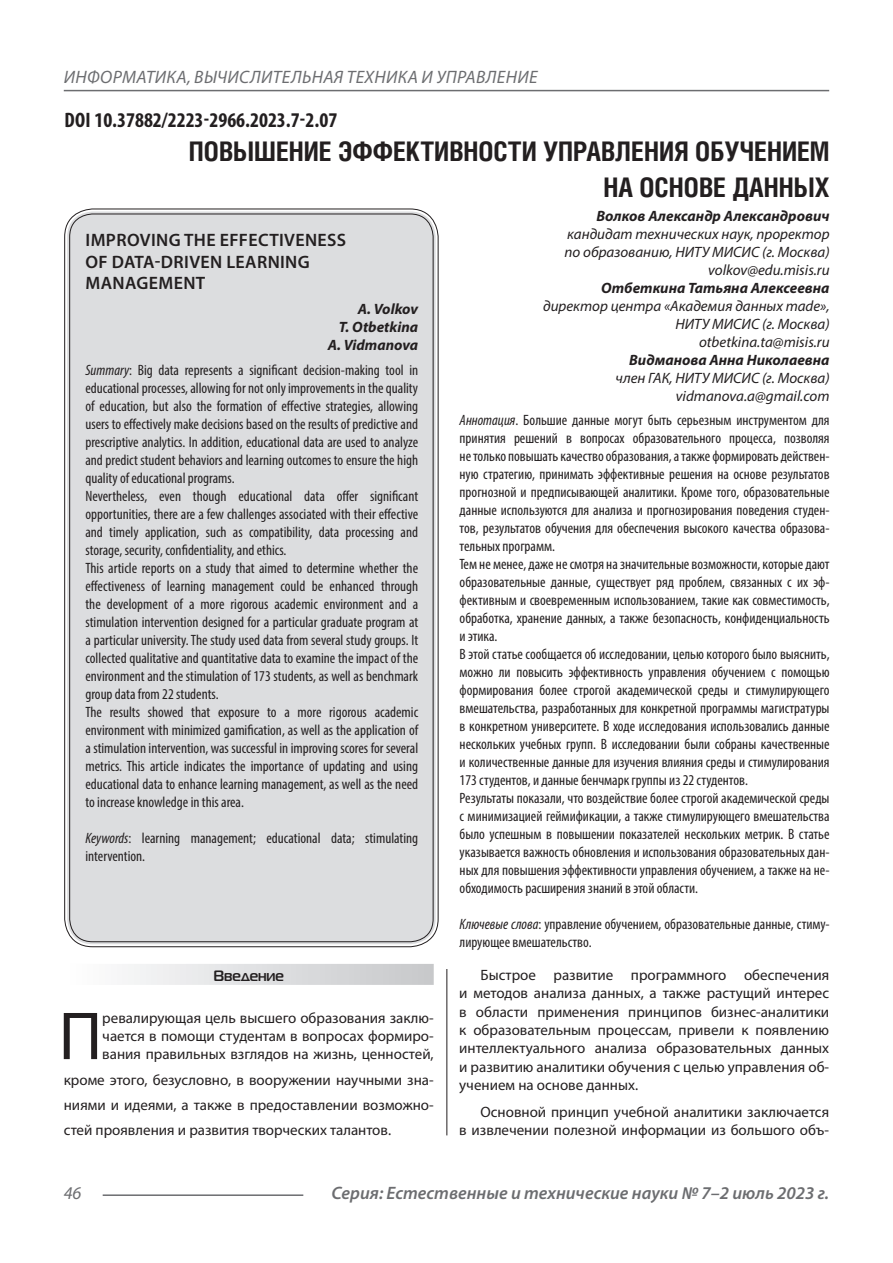
<style>
.page{position:relative;width:893px;height:1263px;background:#fff}
.page>*{position:absolute;margin:0;border:0;box-sizing:border-box;transform-origin:0 0}
.Статья_текст_первый{font:68.4px "Myriad Pro";color:#231f20}
.Статья_название{font:700 27px/36px "Helios Cond C";color:#231f20;text-align:right}
.ДОИ{font:700 condensed 21px "Myriad Pro";color:#231f20}
.Статья_название_англ{font:600 18px/21.6px "Myriad Pro";letter-spacing:.02em;color:#231f20}
.t1{font:italic 600 18px "Myriad Pro";color:#6c6d70}
.t2{font:italic 18px "Myriad Pro";letter-spacing:.02em;color:#6c6d70}
.Статья_аннотация_тек{font:condensed 15px/18px "Myriad Pro";color:#231f20;text-align:justify}
.Статья_аннотация_анг{font:condensed 15px/18px "Myriad Pro";color:#231f20;text-align:justify}
.Статья_текст{font:15px/18.5px "Myriad Pro";color:#231f20;text-align:justify}
.Статья_текст_первый-2{font:15px/18px "Myriad Pro";color:#231f20;text-align:justify}
.Статья_автор_инфо{font:italic 15px/18px "Myriad Pro";color:#231f20}
.Статья_автор_инфо-2{font:italic 700 15px "Myriad Pro";color:#231f20}
.Статья_автор_англ{font:italic 700 15px "Myriad Pro";color:#231f20}
.Статья_подзаголовок{font:700 15px "Magistral C";color:#231f20}
.s1{font-style:italic}
</style>
<div class="page">
<hr style="left:446px;top:128px;width:1px;height:1007px;background:#231f20">
<hr style="left:103px;top:1194px;width:200px;height:2px;background:#6c6d70">
<hr style="left:64px;top:90px;width:765px;height:1px;background:#6c6d70">
<div style="left:443px;top:120px;width:11px;height:848px;background:#fff"></div>
<div style="left:67px;top:211px;width:369px;height:733px;background:#dcdddf;border-radius:26px"></div>
<div style="left:64px;top:964px;width:370px;height:21px;background:linear-gradient(to right,#fefeff,#c6c8ca)"></div>
<p class="t2" style="left:64px;top:66px;width:475px">ИНФОРМАТИКА, ВЫЧИСЛИТЕЛЬНАЯ ТЕХНИКА И УПРАВЛЕНИЕ</p>
<p class="ДОИ" style="left:64px;top:107px;width:274px">DOI 10.37882/2223-2966.2023.7-2.07</p>
<p class="Статья_название" style="left:189px;top:132px;width:642px">ПОВЫШЕНИЕ ЭФФЕКТИВНОСТИ УПРАВЛЕНИЯ ОБУЧЕНИЕМ<br>НА ОСНОВЕ ДАННЫХ</p>
<p class="Статья_автор_инфо-2" style="left:596px;top:206px;width:235px">Волков Александр Александрович</p>
<p class="Статья_автор_инфо" style="left:565px;top:224px;width:266px">кандидат технических наук, проректор по образованию, НИТУ МИСИС (г. Москва)</p>
<p class="Статья_автор_инфо" style="left:708px;top:260px;width:123px">volkov@edu.misis.ru</p>
<p class="Статья_автор_инфо-2" style="left:601px;top:278px;width:230px">Отбеткина Татьяна Алексеевна</p>
<p class="Статья_автор_инфо" style="left:543px;top:296px;width:288px;text-align:right">директор центра «Академия данных made»,<br>НИТУ МИСИС (г. Москва)</p>
<p class="Статья_автор_инфо" style="left:699px;top:332px;width:132px">otbetkina.ta@misis.ru</p>
<p class="Статья_автор_инфо-2" style="left:629px;top:350px;width:202px">Видманова Анна Николаевна</p>
<p class="Статья_автор_инфо" style="left:616px;top:368px;width:215px">член ГАК, НИТУ МИСИС (г. Москва)</p>
<p class="Статья_автор_инфо" style="left:676px;top:386px;width:155px">vidmanova.a@gmail.com</p>
<p class="Статья_аннотация_тек" style="left:460px;top:411px;width:371px"><span class="s1">Аннотация</span>. Большие данные могут быть серьезным инструментом для принятия решений в вопросах образовательного процесса, позволяя не только повышать качество образования, а также формировать действен&shy;ную стратегию, принимать эффективные решения на основе результатов прогнозной и предписывающей аналитики. Кроме того, образовательные данные используются для анализа и прогнозирования поведения студен&shy;тов, результатов обучения для обеспечения высокого качества образова&shy;тельных программ.</p>
<p class="Статья_аннотация_тек" style="left:460px;top:555px;width:371px">Тем не менее, даже не смотря на значительные возможности, которые дают образовательные данные, существует ряд проблем, связанных с их эф&shy;фективным и своевременным использованием, такие как совместимость, обработка, хранение данных, а также безопасность, конфиденциальность и этика.</p>
<p class="Статья_аннотация_тек" style="left:460px;top:645px;width:371px">В этой статье сообщается об исследовании, целью которого было выяснить, можно ли повысить эффективность управления обучением с помощью формирования более строгой академической среды и стимулирующего вмешательства, разработанных для конкретной программы магистратуры в конкретном университете. В ходе исследования использовались данные нескольких учебных групп. В исследовании были собраны качественные и количественные данные для изучения влияния среды и стимулирования 173 студентов, и данные бенчмарк группы из 22 студентов.</p>
<p class="Статья_аннотация_тек" style="left:460px;top:789px;width:371px">Результаты показали, что воздействие более строгой академической среды с минимизацией геймификации, а также стимулирующего вмешательства было успешным в повышении показателей нескольких метрик. В статье указывается важность обновления и использования образовательных дан&shy;ных для повышения эффективности управления обучением, а также на не&shy;обходимость расширения знаний в этой области.</p>
<p class="Статья_аннотация_тек" style="left:460px;top:915px;width:371px"><span class="s1">Ключевые слова</span>: управление обучением, образовательные данные, стиму&shy;лирующее вмешательство.</p>
<p class="Статья_название_англ" style="left:86px;top:229px;width:262px">IMPROVING THE EFFECTIVENESS<br>OF DATA-DRIVEN LEARNING<br>MANAGEMENT</p>
<p class="Статья_автор_англ" style="left:358px;top:299px;width:62px">A. Volkov</p>
<p class="Статья_автор_англ" style="left:339px;top:317px;width:81px">T. Otbetkina</p>
<p class="Статья_автор_англ" style="left:328px;top:335px;width:92px">A. Vidmanova</p>
<p class="Статья_аннотация_анг" style="left:85px;top:360px;width:334px"><span class="s1">Summary</span>: Big data represents a significant decision-making tool in educational processes, allowing for not only improvements in the quality of education, but also the formation of effective strategies, allowing users to effectively make decisions based on the results of predictive and prescriptive analytics. In addition, educational data are used to analyze and predict student behaviors and learning outcomes to ensure the high quality of educational programs.</p>
<p class="Статья_аннотация_анг" style="left:85px;top:486px;width:334px">Nevertheless, even though educational data offer significant opportunities, there are a few challenges associated with their effective and timely application, such as compatibility, data processing and storage, security, confidentiality, and ethics.</p>
<p class="Статья_аннотация_анг" style="left:85px;top:558px;width:334px">This article reports on a study that aimed to determine whether the effectiveness of learning management could be enhanced through the development of a more rigorous academic environment and a stimulation intervention designed for a particular graduate program at a particular university. The study used data from several study groups. It collected qualitative and quantitative data to examine the impact of the environment and the stimulation of 173 students, as well as benchmark group data from 22 students.</p>
<p class="Статья_аннотация_анг" style="left:85px;top:702px;width:334px">The results showed that exposure to a more rigorous academic environment with minimized gamification, as well as the application of a stimulation intervention, was successful in improving scores for several metrics. This article indicates the importance of updating and using educational data to enhance learning management, as well as the need to increase knowledge in this area.</p>
<p class="Статья_аннотация_анг" style="left:85px;top:828px;width:334px"><span class="s1">Keywords</span>: learning management; educational data; stimulating intervention.</p>
<p class="Статья_подзаголовок" style="left:213px;top:966px;width:72px">Введение</p>
<p class="Статья_текст_первый" style="left:59px;top:994px;width:45px">П</p>
<p class="Статья_текст_первый-2" style="left:102px;top:1009px;width:333px">ревалирующая цель высшего образования заклю&shy;чается в помощи студентам в вопросах формиро&shy;вания правильных взглядов на жизнь, ценностей,</p>
<p class="Статья_текст_первый-2" style="left:64px;top:1066px;width:371px;line-height:25.5px">кроме этого, безусловно, в вооружении научными зна&shy;ниями и идеями, а также в предоставлении возможно&shy;стей проявления и развития творческих талантов.</p>
<p class="Статья_текст" style="left:459px;top:965px;width:371px;text-indent:21px">Быстрое развитие программного обеспечения и методов анализа данных, а также растущий интерес в области применения принципов бизнес-аналитики к образовательным процессам, привели к появлению интеллектуального анализа образовательных данных и развитию аналитики обучения с целью управления об&shy;учением на основе данных.</p>
<p class="Статья_текст" style="left:459px;top:1102px;width:371px;text-align:right">Основной принцип учебной аналитики заключается<br>в извлечении полезной информации из большого объ-</p>
<p class="t2" style="left:64px;top:1182px;width:19px">46</p>
<p class="t1" style="left:331px;top:1182px;width:499px">Серия: Естественные и технические науки № 7–2 июль 2023 г.</p>
</div>
